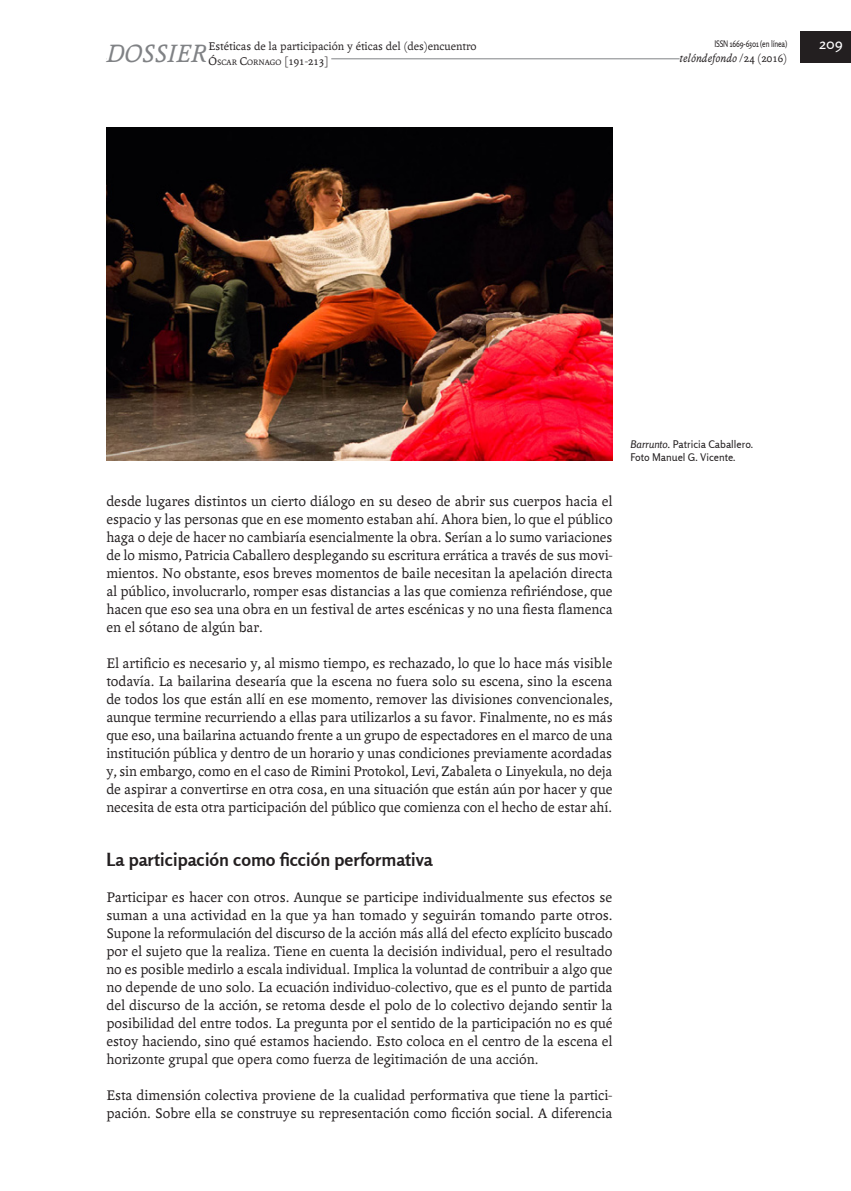
<style>
.page{position:relative;width:851px;height:1191px;background:#fff}
.page>*{position:absolute;margin:0;border:0;box-sizing:border-box;transform-origin:0 0}
.t1{font:italic 27px "Andralis ND Os F";color:#808285}
.Art____Subtítulo{font:700 18px "Rosario";color:#231f20}
.Art____Texto_princip{font:15px/18px "Andralis ND Os F";color:#231f20;text-align:justify}
.t2{font:15px "Rosario";color:#fff}
.t3{font:12px "Andralis ND Os F";color:#231f20}
.t4{font:italic 12px "Andralis ND Os F";color:#231f20}
.Nota_al_pie_o_Img{font:10.5px/12.6px "Rosario";color:#231f20}
.t5{font:9px "Rosario";letter-spacing:-.02em;color:#231f20;scale:.8 1}
.t6{font:8.4px "Andralis ND Os F";color:#231f20}
.s1{font-size:12px}
.s2{font-style:normal}
.s3{font-style:italic}
</style>
<div class="page">
<hr style="left:106px;top:58px;width:598px;height:1px;background:#808285">
<div style="left:679px;top:51px;width:108px;height:15px;background:#fff"></div>
<div style="left:800px;top:32px;width:50px;height:31px;background:#231f20"></div>
<div style="left:106px;top:42px;width:105px;height:24px;background:#fff"></div>
<div style="left:208px;top:54px;width:123px;height:15px;background:#fff"></div>
<img style="left:106px;top:128px;width:506px;height:332px">
<h1 class="t1" style="left:106px;top:39px;width:102px">DOSSIER</h1>
<p class="t3" style="left:208px;top:40px;width:269px">Estéticas de la participación y éticas del (des)encuentro</p>
<p class="t6" style="left:208px;top:57px;width:121px"><span class="s1">Ó</span>SCAR <span class="s1">C</span>ORNAGO <span class="s1">[191-213]</span></p>
<p class="t5" style="left:714px;top:39px;width:93px">ISSN 1669-6301 (en línea)</p>
<p class="t4" style="left:679px;top:52px;width:109px">telóndefondo <span class="s2">/24 (2016)</span></p>
<p class="t2" style="left:819px;top:35px;width:25px">209</p>
<p class="Art____Texto_princip" style="left:106px;top:492px;width:507px">desde lugares distintos un cierto diálogo en su deseo de abrir sus cuerpos hacia el espacio y las personas que en ese momento estaban ahí. Ahora bien, lo que el público haga o deje de hacer no cambiaría esencialmente la obra. Serían a lo sumo variaciones de lo mismo, Patricia Caballero desplegando su escritura errática a través de sus movi&shy;mientos. No obstante, esos breves momentos de baile necesitan la apelación directa al público, involucrarlo, romper esas distancias a las que comienza refiriéndose, que hacen que eso sea una obra en un festival de artes escénicas y no una fiesta flamenca en el sótano de algún bar.</p>
<p class="Art____Texto_princip" style="left:106px;top:654px;width:507px">El artificio es necesario y, al mismo tiempo, es rechazado, lo que lo hace más visible todavía. La bailarina desearía que la escena no fuera solo su escena, sino la escena de todos los que están allí en ese momento, remover las divisiones convencionales, aunque termine recurriendo a ellas para utilizarlos a su favor. Finalmente, no es más que eso, una bailarina actuando frente a un grupo de espectadores en el marco de una institución pública y dentro de un horario y unas condiciones previamente acordadas y, sin embargo, como en el caso de Rimini Protokol, Levi, Zabaleta o Linyekula, no deja de aspirar a convertirse en otra cosa, en una situación que están aún por hacer y que necesita de esta otra participación del público que comienza con el hecho de estar ahí.</p>
<p class="Art____Subtítulo" style="left:106px;top:848px;width:328px">La participación como ficción performativa</p>
<p class="Art____Texto_princip" style="left:106px;top:888px;width:508px">Participar es hacer con otros. Aunque se participe individualmente sus efectos se suman a una actividad en la que ya han tomado y seguirán tomando parte otros.<br>Supone la reformulación del discurso de la acción más allá del efecto explícito buscado por el sujeto que la realiza. Tiene en cuenta la decisión individual, pero el resultado no es posible medirlo a escala individual. Implica la voluntad de contribuir a algo que no depende de uno solo. La ecuación individuo-colectivo, que es el punto de partida del discurso de la acción, se retoma desde el polo de lo colectivo dejando sentir la posibilidad del entre todos. La pregunta por el sentido de la participación no es qué estoy haciendo, sino qué estamos haciendo. Esto coloca en el centro de la escena el horizonte grupal que opera como fuerza de legitimación de una acción.</p>
<p class="Art____Texto_princip" style="left:106px;top:1086px;width:507px">Esta dimensión colectiva proviene de la cualidad performativa que tiene la partici&shy;pación. Sobre ella se construye su representación como ficción social. A diferencia</p>
<p class="Nota_al_pie_o_Img" style="left:630px;top:438px;width:124px"><span class="s3">Barrunto.</span> Patricia Caballero.<br>Foto Manuel G. Vicente.</p>
</div>
